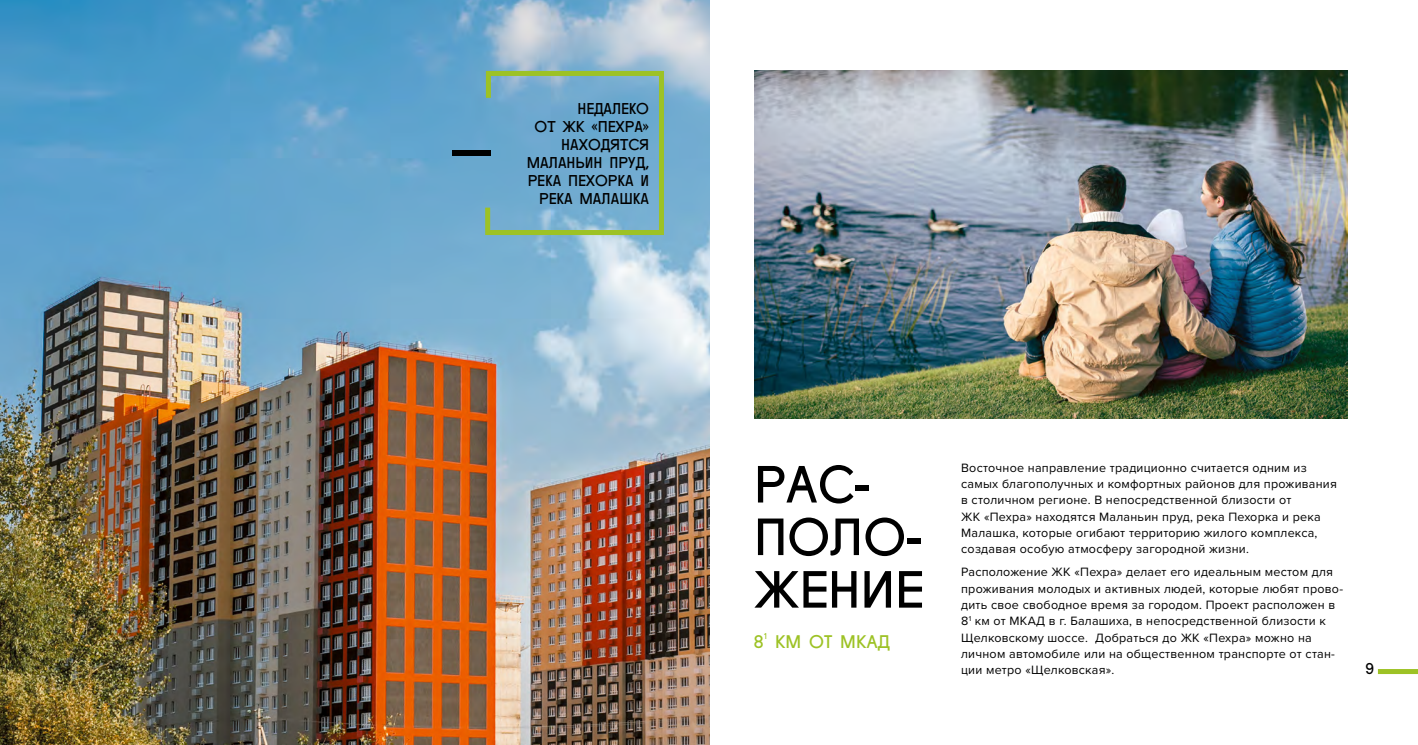
<style>
.page{position:relative;width:1418px;height:745px;background:#fff}
.page>*{position:absolute;margin:0;border:0;box-sizing:border-box;transform-origin:0 0}
.t1{font:50px/52.5px "Fugue Head";color:#000}
.t2{font:17.5px "Fugue Head";color:#9dc225}
.t3{font:15px/18px "Fugue Head";color:#000;text-align:right}
.t4{font:12.5px/16.2px "Proxima Nova";letter-spacing:.02em;color:#000}
.t5{font:8px "Fugue";color:#9dc225}
</style>
<div class="page">
<div style="left:1377px;top:668px;width:40px;height:5px;background:#9dc225"></div>
<img style="left:0;top:0;width:709px;height:744px">
<img style="left:754px;top:71px;width:592px;height:347px">
<svg style="left:482px;top:68px;width:184px;height:169px;background:#75adc0"></svg>
<div style="left:451px;top:151px;width:39px;height:5px;background:#000"></div>
<p class="t3" style="left:526px;top:98px;width:124px">недалеко<br>от ЖК «Пехра» находятся<br>Маланьин пруд, река Пехорка и река Малашка</p>
<h1 class="t1" style="left:754px;top:453px;width:171px">РАС-<br>ПОЛО-<br>ЖЕНИЕ</h1>
<h2 class="t2" style="left:754px;top:627px;width:11px">8</h2>
<p class="t5" style="left:763px;top:629px;width:5px">1</p>
<h2 class="t2" style="left:775px;top:627px;width:116px">КМ ОТ МКАД</h2>
<p class="t4" style="left:961px;top:459px;width:377px">Восточное направление традиционно считается одним из самых благополучных и комфортных районов для проживания в столичном регионе. В непосредственной близости от<br>ЖК «Пехра» находятся Маланьин пруд, река Пехорка и река Малашка, которые огибают территорию жилого комплекса, создавая особую атмосферу загородной жизни.</p>
<p class="t4" style="left:961px;top:564px;width:383px">Расположение ЖК «Пехра» делает его идеальным местом для проживания молодых и активных людей, которые любят прово&shy;дить свое свободное время за городом. Проект расположен в 8<sup>1</sup> км от МКАД в г. Балашиха, в непосредственной близости к Щелковскому шоссе. Добраться до ЖК «Пехра» можно на личном автомобиле или на общественном транспорте от стан&shy;ции метро «Щелковская».</p>
<p class="t3" style="left:1365px;top:657px;width:10px">9</p>
</div>
